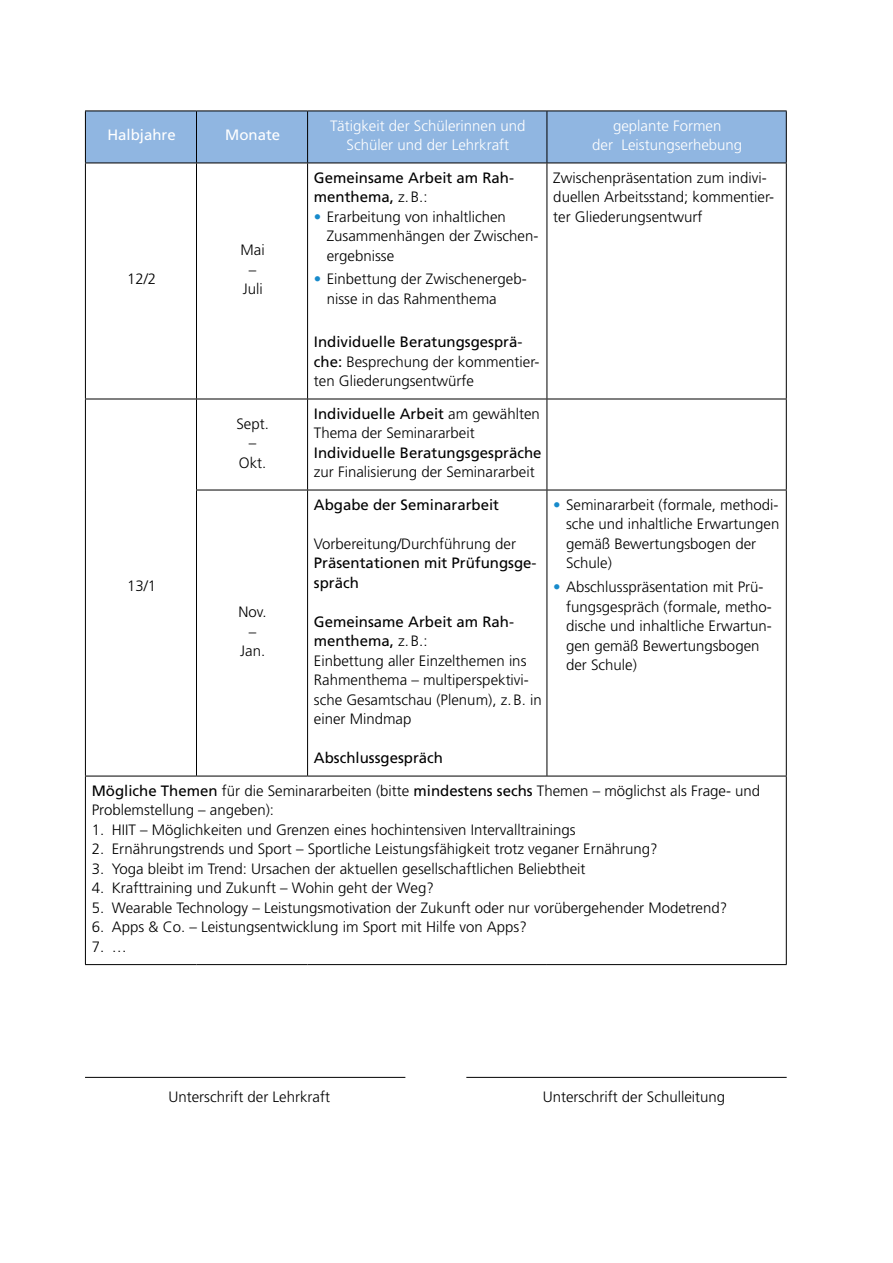
<style>
.page{position:relative;width:893px;height:1263px;background:#fff}
.page>*{position:absolute;margin:0;border:0;box-sizing:border-box;transform-origin:0 0}
.Fließtext{font:300 15px/19.5px "Frutiger LT Std";color:#000}
.Fließtext-2{font:15px/19.5px "Frutiger LT Std";color:#000}
.Fließtext-3{font:300 15px/19.5px "Frutiger LT Std";color:#fff;text-align:center}
.Fließtext-4{font:15px "Frutiger LT Std";color:#fff}
.s1{font-weight:300}
.s2{color:#178acb}
.s3{font-weight:400}
</style>
<div class="page">
<div style="left:86px;top:112px;width:700px;height:51px;background:#90b6e1"></div>
<hr style="left:85px;top:111px;width:111px;height:1px;background:#000">
<hr style="left:85px;top:111px;width:1px;height:52px;background:#000">
<hr style="left:196px;top:111px;width:112px;height:1px;background:#000">
<hr style="left:196px;top:111px;width:1px;height:52px;background:#000">
<hr style="left:308px;top:111px;width:239px;height:1px;background:#000">
<hr style="left:307px;top:111px;width:1px;height:52px;background:#000">
<hr style="left:547px;top:111px;width:240px;height:1px;background:#000">
<hr style="left:547px;top:111px;width:1px;height:52px;background:#000">
<hr style="left:786px;top:111px;width:1px;height:52px;background:#000">
<hr style="left:85px;top:163px;width:111px;height:1px;background:#000">
<hr style="left:85px;top:163px;width:1px;height:236px;background:#000">
<hr style="left:196px;top:163px;width:112px;height:1px;background:#000">
<hr style="left:196px;top:163px;width:1px;height:236px;background:#000">
<hr style="left:308px;top:163px;width:239px;height:1px;background:#000">
<hr style="left:307px;top:163px;width:1px;height:236px;background:#000">
<hr style="left:547px;top:163px;width:240px;height:1px;background:#000">
<hr style="left:547px;top:163px;width:1px;height:236px;background:#000">
<hr style="left:786px;top:163px;width:1px;height:236px;background:#000">
<hr style="left:85px;top:399px;width:111px;height:1px;background:#000">
<hr style="left:85px;top:399px;width:1px;height:91px;background:#000">
<hr style="left:196px;top:399px;width:112px;height:1px;background:#000">
<hr style="left:196px;top:399px;width:1px;height:91px;background:#000">
<hr style="left:308px;top:399px;width:239px;height:1px;background:#000">
<hr style="left:307px;top:399px;width:1px;height:91px;background:#000">
<hr style="left:547px;top:399px;width:240px;height:1px;background:#000">
<hr style="left:547px;top:399px;width:1px;height:91px;background:#000">
<hr style="left:786px;top:399px;width:1px;height:91px;background:#000">
<hr style="left:85px;top:490px;width:1px;height:286px;background:#000">
<hr style="left:196px;top:490px;width:112px;height:1px;background:#000">
<hr style="left:196px;top:490px;width:1px;height:286px;background:#000">
<hr style="left:308px;top:490px;width:239px;height:1px;background:#000">
<hr style="left:307px;top:490px;width:1px;height:286px;background:#000">
<hr style="left:547px;top:490px;width:240px;height:1px;background:#000">
<hr style="left:547px;top:490px;width:1px;height:286px;background:#000">
<hr style="left:786px;top:490px;width:1px;height:286px;background:#000">
<hr style="left:85px;top:776px;width:111px;height:1px;background:#000">
<hr style="left:85px;top:776px;width:1px;height:188px;background:#000">
<hr style="left:196px;top:776px;width:112px;height:1px;background:#000">
<hr style="left:308px;top:776px;width:239px;height:1px;background:#000">
<hr style="left:547px;top:776px;width:240px;height:1px;background:#000">
<hr style="left:786px;top:776px;width:1px;height:188px;background:#000">
<hr style="left:85px;top:964px;width:111px;height:1px;background:#000">
<hr style="left:196px;top:964px;width:112px;height:1px;background:#000">
<hr style="left:308px;top:964px;width:239px;height:1px;background:#000">
<hr style="left:547px;top:964px;width:240px;height:1px;background:#000">
<hr style="left:85px;top:1077px;width:320px;height:1px;background:#000">
<hr style="left:466px;top:1077px;width:321px;height:1px;background:#000">
<p class="Fließtext-4" style="left:107px;top:126px;width:70px">Halbjahre</p>
<p class="Fließtext-4" style="left:225px;top:126px;width:57px">Monate</p>
<p class="Fließtext-3" style="left:330px;top:116px;width:197px">Tätigkeit der Schülerinnen und<br>Schüler und der Lehrkraft</p>
<p class="Fließtext-3" style="left:592px;top:116px;width:152px">geplante Formen<br>der Leistungserhebung</p>
<p class="Fließtext" style="left:127px;top:270px;width:31px">12/2</p>
<p class="Fließtext" style="left:127px;top:576px;width:31px">13/1</p>
<p class="Fließtext" style="left:241px;top:240px;width:26px">Mai</p>
<p class="Fließtext" style="left:249px;top:260px;width:9px">–</p>
<p class="Fließtext" style="left:243px;top:279px;width:21px">Juli</p>
<p class="Fließtext" style="left:236px;top:414px;width:34px">Sept.</p>
<p class="Fließtext" style="left:249px;top:433px;width:9px">–</p>
<p class="Fließtext" style="left:239px;top:453px;width:29px">Okt.</p>
<p class="Fließtext" style="left:239px;top:602px;width:30px">Nov.</p>
<p class="Fließtext" style="left:249px;top:622px;width:9px">–</p>
<p class="Fließtext" style="left:240px;top:641px;width:27px">Jan.</p>
<p class="Fließtext-2" style="left:314px;top:168px;width:202px">Gemeinsame Arbeit am Rah&shy;menthema, <span class="s1">z.B.:</span></p>
<p class="Fließtext" style="left:327px;top:207px;width:213px;text-indent:-13px"><span class="s2">•</span> Erarbeitung von inhaltlichen<br>Zusammenhängen der Zwischen&shy;ergebnisse</p>
<p class="Fließtext" style="left:327px;top:270px;width:202px;text-indent:-13px"><span class="s2">•</span> Einbettung der Zwischenergeb&shy;nisse in das Rahmenthema</p>
<p class="Fließtext" style="left:314px;top:332px;width:227px"><span class="s3">Individuelle Beratungsgesprä&shy;che:</span> Besprechung der kommentier&shy;ten Gliederungsentwürfe</p>
<p class="Fließtext" style="left:314px;top:404px;width:227px"><span class="s3">Individuelle Arbeit</span> am gewählten<br>Thema der Seminararbeit</p>
<p class="Fließtext" style="left:314px;top:443px;width:229px"><span class="s3">Individuelle Beratungsgespräche </span>zur Finalisierung der Seminararbeit</p>
<p class="Fließtext-2" style="left:314px;top:495px;width:187px">Abgabe der Seminararbeit</p>
<p class="Fließtext-2" style="left:314px;top:534px;width:224px"><span class="s1">Vorbereitung/Durchführung der<br></span>Präsentationen mit Prüfungsge&shy;spräch</p>
<p class="Fließtext-2" style="left:314px;top:612px;width:202px">Gemeinsame Arbeit am Rah&shy;menthema, <span class="s1">z.B.:</span></p>
<p class="Fließtext" style="left:314px;top:651px;width:229px">Einbettung aller Einzelthemen ins<br>Rahmenthema – multiperspektivi&shy;sche Gesamtschau (Plenum), z.B. in einer Mindmap</p>
<p class="Fließtext-2" style="left:314px;top:748px;width:131px">Abschlussgespräch</p>
<p class="Fließtext" style="left:553px;top:168px;width:222px">Zwischenpräsentation zum indivi&shy;duellen Arbeitsstand; kommentier&shy;ter Gliederungsentwurf</p>
<p class="Fließtext" style="left:566px;top:495px;width:215px;text-indent:-13px"><span class="s2">•</span> Seminararbeit (formale, methodi&shy;sche und inhaltliche Erwartungen gemäß Bewertungsbogen der<br>Schule)</p>
<p class="Fließtext" style="left:566px;top:577px;width:207px;text-indent:-13px"><span class="s2">•</span> Abschlusspräsentation mit Prü&shy;fungsgespräch (formale, metho&shy;dische und inhaltliche Erwartun&shy;gen gemäß Bewertungsbogen der Schule)</p>
<p class="Fließtext" style="left:92px;top:781px;width:670px"><span class="s3">Mögliche Themen</span> für die Seminararbeiten (bitte <span class="s3">mindestens sechs</span> Themen – möglichst als Frage- und<br>Problemstellung – angeben):</p>
<p class="Fließtext" style="left:92px;top:820px;width:485px">1. HIIT – Möglichkeiten und Grenzen eines hochintensiven Intervalltrainings</p>
<p class="Fließtext" style="left:92px;top:840px;width:567px">2. Ernährungstrends und Sport – Sportliche Leistungsfähigkeit trotz veganer Ernährung?</p>
<p class="Fließtext" style="left:92px;top:859px;width:495px">3. Yoga bleibt im Trend: Ursachen der aktuellen gesellschaftlichen Beliebtheit</p>
<p class="Fließtext" style="left:92px;top:879px;width:344px">4. Krafttraining und Zukunft – Wohin geht der Weg?</p>
<p class="Fließtext" style="left:92px;top:898px;width:637px">5. Wearable Technology – Leistungsmotivation der Zukunft oder nur vorübergehender Modetrend?</p>
<p class="Fließtext" style="left:92px;top:918px;width:437px">6. Apps &amp; Co. – Leistungsentwicklung im Sport mit Hilfe von Apps?</p>
<p class="Fließtext" style="left:92px;top:937px;width:37px">7. …</p>
<p class="Fließtext" style="left:168px;top:1087px;width:163px">Unterschrift der Lehrkraft</p>
<p class="Fließtext" style="left:543px;top:1087px;width:184px">Unterschrift der Schulleitung</p>
</div>
